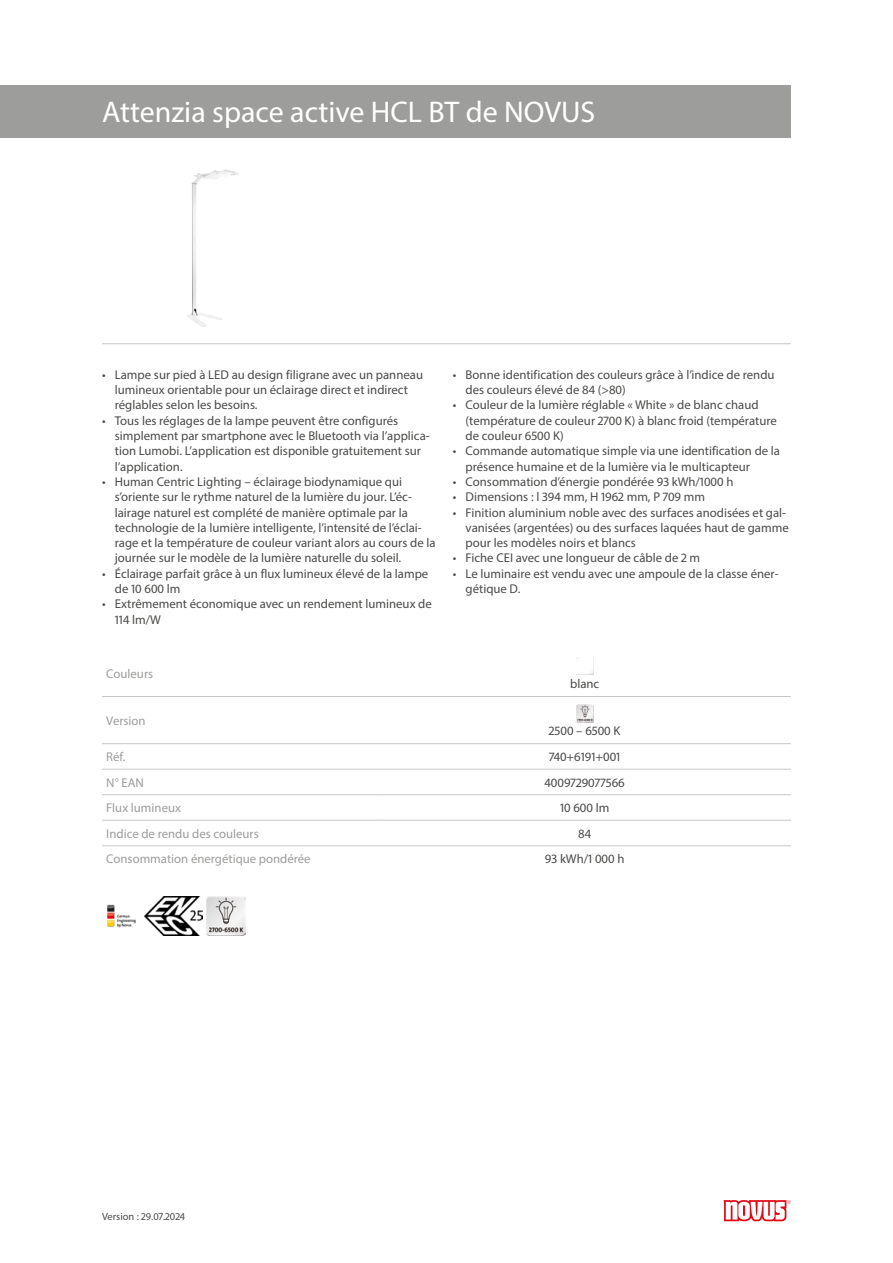
<style>
.page{position:relative;width:893px;height:1263px;background:#fff}
.page>*{position:absolute;margin:0;border:0;box-sizing:border-box;transform-origin:0 0}
.Produktname{font:30px "Myriad Pro";color:#fff}
.Produkttabelle_Zentr{font:12.75px/15.3px "Myriad Pro";color:#4a4a49}
.Produkttabelle_Links{font:12.75px "Myriad Pro";color:#9d9d9c}
.Farbildtext{font:12.75px "Myriad Pro";color:#4a4a49}
.t1{font:10.5px "Myriad Pro";color:#4a4a49}
</style>
<div class="page">
<img style="left:187px;top:169px;width:52px;height:158px">
<hr style="left:102px;top:343px;width:689px;height:1px;background:#c6c6c6">
<img style="left:107px;top:904px;width:29px;height:24px">
<img style="left:145px;top:897px;width:57px;height:38px">
<img style="left:207px;top:897px;width:38px;height:38px">
<svg style="left:724px;top:1200px;width:67px;height:21px"></svg>
<div style="left:0;top:85px;width:791px;height:53px;background:#9d9d9c"></div>
<hr style="left:102px;top:696px;width:276px;height:1px;background:#c6c6c6">
<hr style="left:378px;top:696px;width:413px;height:1px;background:#c6c6c6">
<hr style="left:102px;top:743px;width:276px;height:1px;background:#c6c6c6">
<hr style="left:378px;top:743px;width:413px;height:1px;background:#c6c6c6">
<hr style="left:102px;top:769px;width:276px;height:1px;background:#c6c6c6">
<hr style="left:378px;top:769px;width:413px;height:1px;background:#c6c6c6">
<hr style="left:102px;top:794px;width:276px;height:1px;background:#c6c6c6">
<hr style="left:378px;top:794px;width:413px;height:1px;background:#c6c6c6">
<hr style="left:102px;top:820px;width:276px;height:1px;background:#c6c6c6">
<hr style="left:378px;top:820px;width:413px;height:1px;background:#c6c6c6">
<hr style="left:102px;top:845px;width:276px;height:1px;background:#c6c6c6">
<hr style="left:378px;top:845px;width:413px;height:1px;background:#c6c6c6">
<img style="left:576px;top:672px;width:17px;height:3px">
<img style="left:576px;top:705px;width:17px;height:17px">
<p class="Produktname" style="left:102px;top:94px;width:495px">Attenzia space active HCL BT de NOVUS</p>
<p class="Produkttabelle_Zentr" style="left:115px;top:367px;width:310px;text-indent:-13px">• Lampe sur pied à LED au design filigrane avec un panneau lumineux orientable pour un éclairage direct et indirect réglables selon les besoins.</p>
<p class="Produkttabelle_Zentr" style="left:115px;top:413px;width:316px;text-indent:-13px">• Tous les réglages de la lampe peuvent être configurés simplement par smartphone avec le Bluetooth via l’applica&shy;tion Lumobi. L’application est disponible gratuitement sur l’application.</p>
<p class="Produkttabelle_Zentr" style="left:115px;top:474px;width:322px;text-indent:-13px">• Human Centric Lighting – éclairage biodynamique qui s’oriente sur le rythme naturel de la lumière du jour. L’éc&shy;lairage naturel est complété de manière optimale par la technologie de la lumière intelligente, l’intensité de l’éclai&shy;rage et la température de couleur variant alors au cours de la journée sur le modèle de la lumière naturelle du soleil.</p>
<p class="Produkttabelle_Zentr" style="left:115px;top:566px;width:315px;text-indent:-13px">• Éclairage parfait grâce à un flux lumineux élevé de la lampe de 10 600 lm</p>
<p class="Produkttabelle_Zentr" style="left:115px;top:596px;width:319px;text-indent:-13px">• Extrêmement économique avec un rendement lumineux de<br>114 lm/W</p>
<p class="Produkttabelle_Links" style="left:106px;top:665px;width:48px">Couleurs</p>
<p class="Produkttabelle_Links" style="left:106px;top:713px;width:41px">Version</p>
<p class="Produkttabelle_Zentr" style="left:466px;top:367px;width:310px;text-indent:-13px">• Bonne identification des couleurs grâce à l’indice de rendu des couleurs élevé de 84 (&gt;80)</p>
<p class="Produkttabelle_Zentr" style="left:466px;top:397px;width:313px;text-indent:-13px">• Couleur de la lumière réglable « White » de blanc chaud (température de couleur 2700 K) à blanc froid (température de couleur 6500 K)</p>
<p class="Produkttabelle_Zentr" style="left:466px;top:443px;width:316px;text-indent:-13px">• Commande automatique simple via une identification de la présence humaine et de la lumière via le multicapteur</p>
<p class="Produkttabelle_Zentr" style="left:453px;top:474px;width:282px">• Consommation d’énergie pondérée 93 kWh/1000 h</p>
<p class="Produkttabelle_Zentr" style="left:453px;top:489px;width:254px">• Dimensions : l 394 mm, H 1962 mm, P 709 mm</p>
<p class="Produkttabelle_Zentr" style="left:466px;top:504px;width:325px;text-indent:-13px">• Finition aluminium noble avec des surfaces anodisées et gal&shy;vanisées (argentées) ou des surfaces laquées haut de gamme pour les modèles noirs et blancs</p>
<p class="Produkttabelle_Zentr" style="left:453px;top:550px;width:249px">• Fiche CEI avec une longueur de câble de 2 m</p>
<p class="Produkttabelle_Zentr" style="left:466px;top:566px;width:314px;text-indent:-13px">• Le luminaire est vendu avec une ampoule de la classe éner&shy;gétique D.</p>
<p class="Farbildtext" style="left:570px;top:676px;width:31px">blanc</p>
<p class="Farbildtext" style="left:549px;top:723px;width:73px">2500 – 6500 K</p>
<p class="Produkttabelle_Links" style="left:106px;top:749px;width:21px">Réf.</p>
<p class="Produkttabelle_Zentr" style="left:549px;top:749px;width:73px">740+6191+001</p>
<p class="Produkttabelle_Links" style="left:106px;top:775px;width:39px">N° EAN</p>
<p class="Produkttabelle_Zentr" style="left:544px;top:775px;width:82px">4009729077566</p>
<p class="Produkttabelle_Links" style="left:106px;top:800px;width:76px">Flux lumineux</p>
<p class="Produkttabelle_Zentr" style="left:560px;top:800px;width:51px">10 600 lm</p>
<p class="Produkttabelle_Links" style="left:106px;top:826px;width:154px">Indice de rendu des couleurs</p>
<p class="Produkttabelle_Zentr" style="left:578px;top:826px;width:14px">84</p>
<p class="Produkttabelle_Links" style="left:106px;top:851px;width:206px">Consommation énergétique pondérée</p>
<p class="Produkttabelle_Zentr" style="left:545px;top:851px;width:81px">93 kWh/1 000 h</p>
<p class="t1" style="left:102px;top:1210px;width:84px">Version : 29.07.2024</p>
</div>
